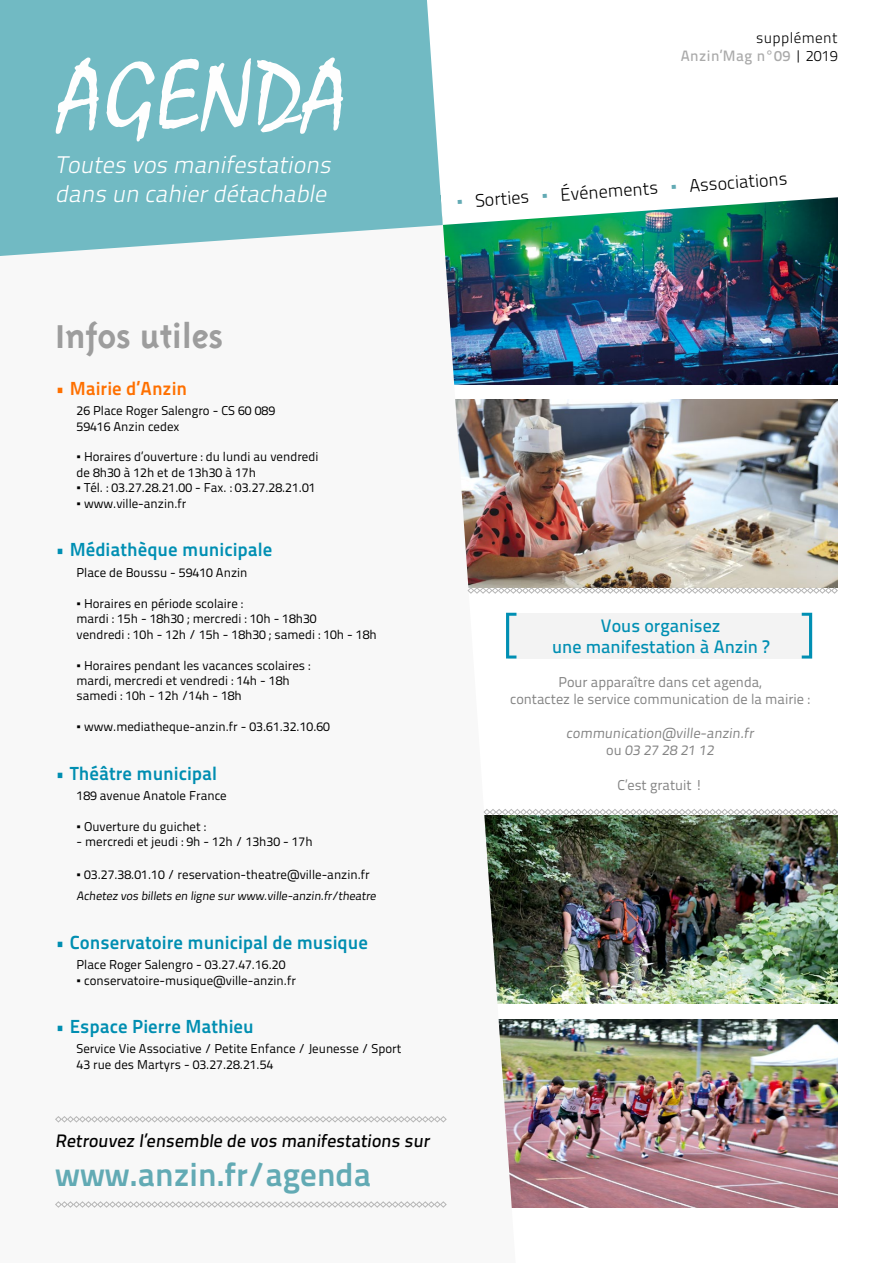
<style>
.page{position:relative;width:893px;height:1263px;background:#fff}
.page>*{position:absolute;margin:0;border:0;box-sizing:border-box;transform-origin:0 0}
.t1{font:99px "Mistral";letter-spacing:.02em;color:#fefefe}
.t2{font:52.5px "Titillium Text 25 L 250 wt";color:#008fb3}
.t3{font:700 37.95px "Triplex";color:#9d9d9d}
.t4{font:33px "Titillium Text 25 L 800 wt";color:#62aab4}
.t5{font:italic 24px/28.8px "Titillium Text 25 L 250 wt";color:#fff}
.t6{font:18.9px "Titillium Maps 29 L 800 wt";color:#008eb1}
.t7{font:18.9px "Titillium Maps 29 L 800 wt";color:#008fb3}
.t8{font:18.9px "Titillium Maps 29 L 800 wt";color:#ff7000}
.t9{font:18px "Titillium Text 25 L 600 wt";color:#000}
.t10{font:18px/21.6px "Titillium Text 25 L 600 wt";color:#008fb3;text-align:center}
.t11{font:18px "Titillium Text 25 L 250 wt";color:#000}
.t12{font:15px "Titillium Text 25 L 600 wt";letter-spacing:.03em;color:#aaa}
.t13{font:15px "Titillium Text 25 L 250 wt";letter-spacing:.03em;color:#000}
.t14{font:14.25px/17.1px "Titillium Text 25 L 400 wt";color:#838383;text-align:center}
.t15{font:12.9px/15.5px "Titillium Text 25 L 400 wt";color:#000}
.t16{font:12.15px "Titillium Text 25 L 400 wt";color:#000}
.s1{font-family:"Titillium Text 25 L 250 wt";color:#000}
.s2{font-family:"Verdana";font-weight:700;color:#62aab4}
.s3{font-family:"Verdana";font-weight:700}
</style>
<div class="page">
<div style="left:508px;top:613px;width:304px;height:45px;background:#f3f3f3"></div>
<img style="left:516px;top:225px;width:322px;height:159px">
<img style="left:516px;top:399px;width:322px;height:188px">
<svg style="left:516px;top:197px;width:322px;height:28px"></svg>
<img style="left:516px;top:815px;width:322px;height:188px">
<img style="left:516px;top:1019px;width:322px;height:189px">
<img style="left:443px;top:219px;width:73px;height:989px">
<svg style="left:0;top:0;width:443px;height:256px;fill:#71bac3"></svg>
<svg style="left:467px;top:587px;width:371px;height:7px"></svg>
<svg style="left:483px;top:809px;width:355px;height:6px"></svg>
<svg style="left:55px;top:1116px;width:392px;height:7px"></svg>
<svg style="left:55px;top:1201px;width:392px;height:7px"></svg>
<h1 class="t1" style="left:60px;top:37px;width:289px">AGENDA</h1>
<h3 class="t5" style="left:55px;top:149px;width:283px">Toutes vos manifestations dans un cahierdétachable</h3>
<p class="t13" style="left:756px;top:26px;width:83px">supplément</p>
<p class="t12" style="left:681px;top:44px;width:158px">Anzin’Mag n°09 <span class="s1">| 2019</span></p>
<h3 class="t11" style="left:456px;top:188px;width:333px;rotate:-4deg"><span class="s2">▪</span> Sorties <span class="s2">▪</span> Événements <span class="s2">▪</span> Associations</h3>
<h3 class="t3" style="left:55px;top:315px;width:170px">Infos utiles</h3>
<h3 class="t8" style="left:55px;top:374px;width:133px">• Mairie d’Anzin</h3>
<p class="t15" style="left:77px;top:402px;width:200px">26 Place Roger Salengro - CS 60 089<br>59416 Anzin cedex</p>
<p class="t15" style="left:77px;top:448px;width:243px"><span class="s3">▪</span> Horaires d’ouverture : du lundi au vendredi de 8h30 à 12h et de 13h30 à 17h</p>
<p class="t15" style="left:77px;top:479px;width:241px"><span class="s3">▪</span> Tél. : 03.27.28.21.00 - Fax. : 03.27.28.21.01</p>
<p class="t15" style="left:77px;top:495px;width:111px"><span class="s3">▪</span> www.ville-anzin.fr</p>
<h3 class="t7" style="left:55px;top:535px;width:218px">• Médiathèque municipale</h3>
<p class="t15" style="left:77px;top:564px;width:172px">Place de Boussu - 59410 Anzin</p>
<p class="t15" style="left:77px;top:595px;width:302px"><span class="s3">▪</span> Horaires en période scolaire :<br>mardi : 15h - 18h30 ; mercredi : 10h - 18h30<br>vendredi : 10h - 12h / 15h - 18h30 ; samedi : 10h - 18h</p>
<p class="t15" style="left:77px;top:657px;width:235px"><span class="s3">▪</span> Horaires pendant les vacances scolaires : mardi, mercredi et vendredi : 14h - 18h samedi : 10h - 12h /14h - 18h</p>
<p class="t15" style="left:77px;top:718px;width:255px"><span class="s3">▪</span> www.mediatheque-anzin.fr - 03.61.32.10.60</p>
<h3 class="t6" style="left:55px;top:759px;width:163px">• Théâtre municipal</h3>
<p class="t15" style="left:77px;top:787px;width:152px">189 avenue Anatole France</p>
<p class="t15" style="left:77px;top:818px;width:131px"><span class="s3">▪</span> Ouverture du guichet :</p>
<p class="t15" style="left:77px;top:833px;width:238px">- mercredi et jeudi : 9h - 12h / 13h30 - 17h</p>
<p class="t15" style="left:77px;top:866px;width:295px"><span class="s3">▪</span> 03.27.38.01.10 / reservation-theatre@ville-anzin.fr</p>
<p class="t16" style="left:77px;top:887px;width:303px">Achetez vos billets en ligne sur www.ville-anzin.fr/theatre</p>
<h3 class="t6" style="left:55px;top:928px;width:314px">• Conservatoire municipal de musique</h3>
<p class="t15" style="left:77px;top:956px;width:210px">Place Roger Salengro - 03.27.47.16.20</p>
<p class="t15" style="left:77px;top:971px;width:221px"><span class="s3">▪</span> conservatoire-musique@ville-anzin.fr</p>
<h3 class="t6" style="left:55px;top:1012px;width:200px">• Espace Pierre Mathieu</h3>
<p class="t15" style="left:77px;top:1040px;width:326px">Service Vie Associative / Petite Enfance / Jeunesse / Sport<br>43 rue des Martyrs - 03.27.28.21.54</p>
<h3 class="t9" style="left:55px;top:1127px;width:379px">Retrouvez l’ensemble de vos manifestations sur</h3>
<h3 class="t4" style="left:55px;top:1149px;width:317px">www.anzin.fr/agenda</h3>
<h2 class="t2" style="left:504px;top:595px;width:17px">[</h2>
<p class="t14" style="left:510px;top:673px;width:301px">Pour apparaître dans cet agenda,<br>contactez le service communication de la mairie :</p>
<p class="t14" style="left:566px;top:724px;width:191px">communication@ville-anzin.fr o u 03 27 28 21 12</p>
<p class="t14" style="left:617px;top:775px;width:87px">C’est gratuit !</p>
<h3 class="t10" style="left:552px;top:613px;width:219px">Vous organisez<br>une manifestation à Anzin ?</h3>
</div>
